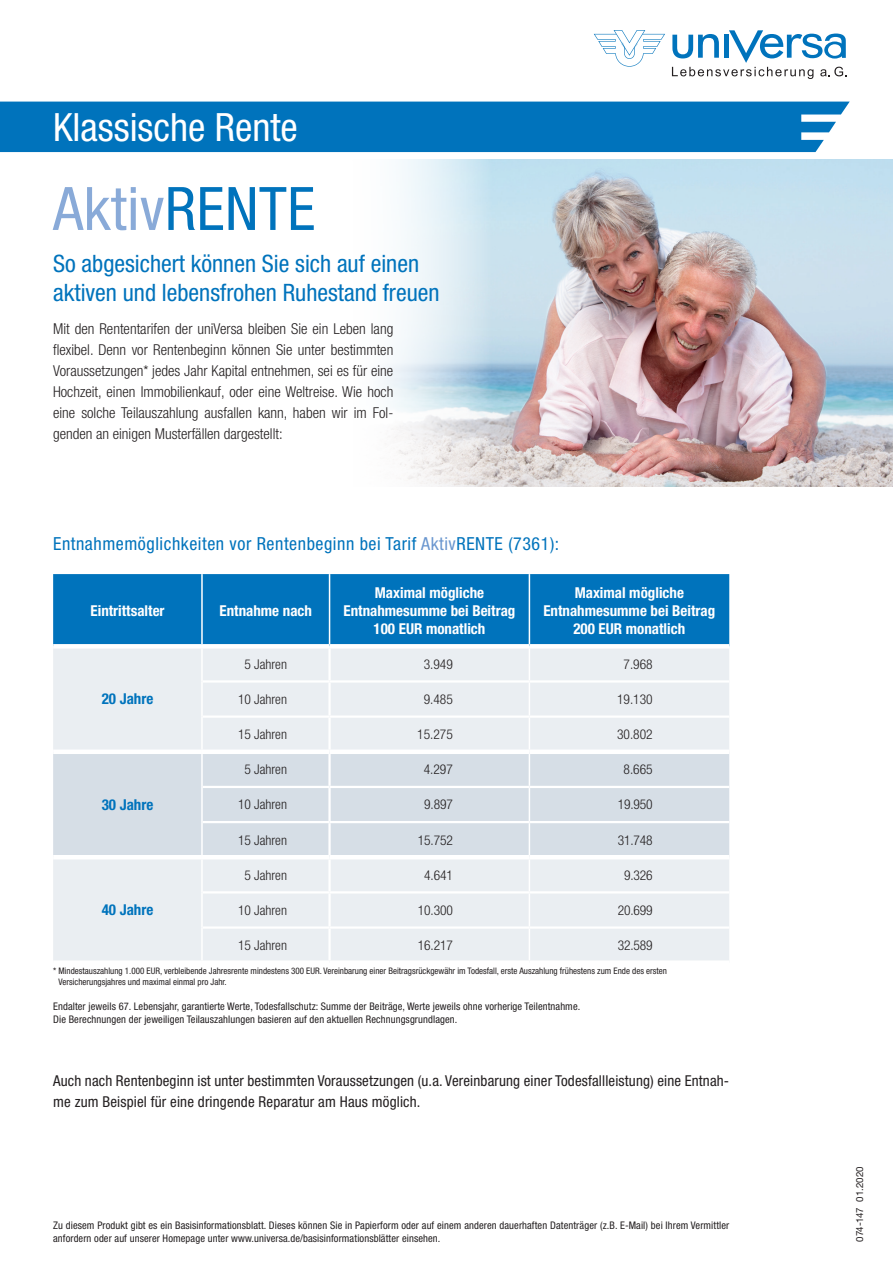
<style>
.page{position:relative;width:893px;height:1263px;background:#fff}
.page>*{position:absolute;margin:0;border:0;box-sizing:border-box;transform-origin:0 0}
.t1{font:condensed 60px "Helvetica Neue LT Std";letter-spacing:.01em;color:#89aad8}
.t2{font:condensed 39px "Helvetica Neue LT Std";color:#fff}
.t3{font:condensed 24px/28.8px "Helvetica Neue LT Std";color:#0073bc}
.t4{font:condensed 18px "Helvetica Neue LT Std";letter-spacing:.03em;color:#0073bc}
.t5{font:300 condensed 15px/21px "Helvetica Neue LT Std";color:#231f20;text-align:justify}
.t6{font:condensed 15px/21px "Helvetica Neue LT Std";letter-spacing:.01em;color:#231f20}
.t7{font:700 condensed 15px/18px "Helvetica Neue LT Std";color:#fff;text-align:center}
.t8{font:700 condensed 15px "Helvetica Neue LT Std";color:#0073bc}
.t9{font:300 condensed 13.5px "Helvetica Neue LT Std";color:#231f20}
.t10{font:condensed 10.5px/12.6px "Helvetica Neue LT Std";letter-spacing:.01em;color:#231f20}
.t11{font:9.75px "Helvetica Neue LT Std";letter-spacing:-.005em;color:#231f20}
.t12{font:condensed 9px/10.8px "Helvetica Neue LT Std";color:#231f20}
.s1{color:#0073bc}
.s2{color:#6a96cf}
</style>
<div class="page">
<img style="left:382px;top:159px;width:511px;height:328px">
<div style="left:0;top:102px;width:850px;height:50px;background:#0073bc"></div>
<svg style="left:672px;top:30px;width:174px;height:49px"></svg>
<svg style="left:594px;top:30px;width:71px;height:37px"></svg>
<div style="left:53px;top:574px;width:676px;height:70px;background:#0073bc"></div>
<div style="left:53px;top:649px;width:676px;height:311px;background:#eaeef2"></div>
<div style="left:53px;top:754px;width:676px;height:101px;background:#d6dee6"></div>
<hr style="left:201px;top:574px;width:2px;height:70px;background:#fff">
<hr style="left:329px;top:574px;width:1px;height:70px;background:#fff">
<hr style="left:529px;top:574px;width:1px;height:70px;background:#fff">
<svg style="left:53px;top:644px;width:149px;height:2px"></svg>
<svg style="left:202px;top:644px;width:128px;height:3px"></svg>
<svg style="left:330px;top:644px;width:199px;height:1px"></svg>
<svg style="left:529px;top:644px;width:200px;height:2px"></svg>
<hr style="left:201px;top:648px;width:2px;height:33px;background:#fff">
<hr style="left:529px;top:648px;width:1px;height:32px;background:#fff">
<hr style="left:201px;top:681px;width:2px;height:36px;background:#fff">
<hr style="left:529px;top:683px;width:1px;height:32px;background:#fff">
<hr style="left:328px;top:648px;width:3px;height:32px;background:#fff">
<hr style="left:203px;top:680px;width:127px;height:3px;background:#fff">
<hr style="left:330px;top:680px;width:199px;height:3px;background:#fff">
<hr style="left:328px;top:683px;width:3px;height:32px;background:#fff">
<hr style="left:529px;top:680px;width:200px;height:3px;background:#fff">
<hr style="left:203px;top:715px;width:127px;height:3px;background:#fff">
<hr style="left:330px;top:715px;width:199px;height:3px;background:#fff">
<hr style="left:328px;top:718px;width:3px;height:31px;background:#fff">
<hr style="left:529px;top:715px;width:200px;height:3px;background:#fff">
<hr style="left:201px;top:717px;width:2px;height:32px;background:#fff">
<hr style="left:529px;top:718px;width:1px;height:31px;background:#fff">
<hr style="left:201px;top:754px;width:2px;height:33px;background:#fff">
<hr style="left:529px;top:754px;width:1px;height:32px;background:#fff">
<hr style="left:201px;top:787px;width:2px;height:35px;background:#fff">
<hr style="left:529px;top:788px;width:1px;height:33px;background:#fff">
<hr style="left:328px;top:754px;width:3px;height:32px;background:#fff">
<hr style="left:203px;top:786px;width:127px;height:2px;background:#fff">
<hr style="left:330px;top:786px;width:199px;height:2px;background:#fff">
<hr style="left:328px;top:788px;width:3px;height:33px;background:#fff">
<hr style="left:529px;top:786px;width:200px;height:2px;background:#fff">
<hr style="left:203px;top:821px;width:127px;height:2px;background:#fff">
<hr style="left:330px;top:821px;width:199px;height:2px;background:#fff">
<hr style="left:328px;top:823px;width:3px;height:32px;background:#fff">
<hr style="left:529px;top:821px;width:200px;height:2px;background:#fff">
<hr style="left:201px;top:822px;width:2px;height:33px;background:#fff">
<hr style="left:529px;top:823px;width:1px;height:32px;background:#fff">
<hr style="left:201px;top:859px;width:2px;height:33px;background:#fff">
<hr style="left:529px;top:859px;width:1px;height:32px;background:#fff">
<hr style="left:201px;top:892px;width:2px;height:35px;background:#fff">
<hr style="left:529px;top:893px;width:1px;height:33px;background:#fff">
<hr style="left:201px;top:927px;width:2px;height:33px;background:#fff">
<hr style="left:529px;top:929px;width:1px;height:31px;background:#fff">
<hr style="left:328px;top:859px;width:3px;height:32px;background:#fff">
<hr style="left:203px;top:891px;width:127px;height:2px;background:#fff">
<hr style="left:330px;top:891px;width:199px;height:2px;background:#fff">
<hr style="left:328px;top:893px;width:3px;height:33px;background:#fff">
<hr style="left:529px;top:891px;width:200px;height:2px;background:#fff">
<hr style="left:203px;top:926px;width:127px;height:3px;background:#fff">
<hr style="left:330px;top:926px;width:199px;height:3px;background:#fff">
<hr style="left:328px;top:929px;width:3px;height:31px;background:#fff">
<hr style="left:529px;top:926px;width:200px;height:3px;background:#fff">
<div style="left:53px;top:749px;width:149px;height:5px;background:#fff"></div>
<div style="left:202px;top:749px;width:128px;height:5px;background:#fff"></div>
<div style="left:330px;top:749px;width:199px;height:5px;background:#fff"></div>
<div style="left:529px;top:749px;width:200px;height:5px;background:#fff"></div>
<hr style="left:53px;top:855px;width:149px;height:4px;background:#fff">
<hr style="left:202px;top:855px;width:128px;height:4px;background:#fff">
<hr style="left:330px;top:855px;width:199px;height:4px;background:#fff">
<hr style="left:529px;top:855px;width:200px;height:4px;background:#fff">
<h2 class="t2" style="left:53px;top:104px;width:246px">Klassische Rente</h2>
<h1 class="t1" style="left:53px;top:174px;width:264px">Aktiv<span class="s1">RENTE</span></h1>
<h3 class="t3" style="left:53px;top:249px;width:388px">So abgesichert können Sie sich auf einen aktiven und lebensfrohen Ruhestand freuen</h3>
<p class="t5" style="left:53px;top:318px;width:342px">Mit den Rententarifen der uniVersa bleiben Sie ein Leben lang flexibel. Denn vor Rentenbeginn können Sie unter bestimmten Voraussetzungen* jedes Jahr Kapital entnehmen, sei es für eine Hochzeit, einen Immobilienkauf, oder eine Weltreise. Wie hoch eine solche Teilauszahlung ausfallen kann, haben wir im Fol&shy;genden an einigen Musterfällen dargestellt:</p>
<h3 class="t4" style="left:53px;top:534px;width:507px">Entnahmemöglichkeiten vor Rentenbeginn bei Tarif <span class="s2">Aktiv</span>RENTE (7361):</h3>
<h3 class="t7" style="left:91px;top:601px;width:76px">Eintrittsalter</h3>
<h3 class="t7" style="left:220px;top:601px;width:94px">Entnahme nach</h3>
<h3 class="t7" style="left:344px;top:583px;width:173px">Maximal mögliche<br>Entnahmesumme bei Beitrag<br>100 EUR monatlich</h3>
<h3 class="t7" style="left:543px;top:583px;width:173px">Maximal mögliche<br>Entnahmesumme bei Beitrag<br>200 EUR monatlich</h3>
<h3 class="t8" style="left:102px;top:690px;width:53px">20 Jahre</h3>
<h3 class="t8" style="left:102px;top:795px;width:53px">30 Jahre</h3>
<p class="t9" style="left:245px;top:656px;width:44px">5 Jahren</p>
<p class="t9" style="left:424px;top:656px;width:31px">3.949</p>
<p class="t9" style="left:624px;top:656px;width:31px">7.968</p>
<p class="t9" style="left:238px;top:691px;width:50px">10 Jahren</p>
<p class="t9" style="left:424px;top:691px;width:31px">9.485</p>
<p class="t9" style="left:617px;top:691px;width:37px">19.130</p>
<p class="t9" style="left:238px;top:726px;width:50px">15 Jahren</p>
<p class="t9" style="left:417px;top:726px;width:37px">15.275</p>
<p class="t9" style="left:617px;top:726px;width:37px">30.802</p>
<p class="t9" style="left:245px;top:762px;width:44px">5 Jahren</p>
<p class="t9" style="left:424px;top:762px;width:31px">4.297</p>
<p class="t9" style="left:624px;top:762px;width:31px">8.665</p>
<p class="t9" style="left:238px;top:797px;width:50px">10 Jahren</p>
<p class="t9" style="left:424px;top:797px;width:30px">9.897</p>
<p class="t9" style="left:618px;top:797px;width:36px">19.950</p>
<p class="t9" style="left:238px;top:832px;width:50px">15 Jahren</p>
<p class="t9" style="left:418px;top:832px;width:36px">15.752</p>
<p class="t9" style="left:618px;top:832px;width:36px">31.748</p>
<p class="t9" style="left:245px;top:867px;width:44px">5 Jahren</p>
<p class="t9" style="left:424px;top:867px;width:30px">4.641</p>
<p class="t9" style="left:624px;top:867px;width:30px">9.326</p>
<p class="t9" style="left:238px;top:902px;width:50px">10 Jahren</p>
<p class="t9" style="left:418px;top:902px;width:36px">10.300</p>
<p class="t9" style="left:618px;top:902px;width:36px">20.699</p>
<p class="t9" style="left:238px;top:937px;width:50px">15 Jahren</p>
<p class="t9" style="left:418px;top:937px;width:36px">16.217</p>
<p class="t9" style="left:618px;top:937px;width:36px">32.589</p>
<p class="t12" style="left:58px;top:965px;width:610px;text-indent:-5px">* Mindestauszahlung 1.000 EUR, verbleibende Jahresrente mindestens 300 EUR. Vereinbarung einer Beitragsrückgewähr im Todesfall, erste Auszahlung frühestens zum Ende des ersten<br>Versicherungsjahres und maximal einmal pro Jahr.</p>
<p class="t10" style="left:53px;top:1000px;width:529px">Endalter jeweils 67. Lebensjahr, garantierte Werte, Todesfallschutz: Summe der Beiträge, Werte jeweils ohne vorherige Teilentnahme.<br>Die Berechnungen der jeweiligen Teilauszahlungen basieren auf den aktuellen Rechnungsgrundlagen.</p>
<h3 class="t8" style="left:102px;top:901px;width:53px">40 Jahre</h3>
<h3 class="t6" style="left:53px;top:1070px;width:678px">Auch nach Rentenbeginn ist unter bestimmten Voraussetzungen (u.a. Vereinbarung einer Todesfallleistung) eine Entnah&shy;me zum Beispiel für eine dringende Reparatur am Haus möglich.</h3>
<p class="t10" style="left:53px;top:1219px;width:678px">Zu diesem Produkt gibt es ein Basisinformationsblatt. Dieses können Sie in Papierform oder auf einem anderen dauerhaften Datenträger (z.B. E-Mail) bei Ihrem Vermittler anfordern oder auf unserer Homepage unter www.universa.de/basisinformationsblätter einsehen.</p>
<p class="t11" style="left:854px;top:1242px;width:77px;rotate:-90deg">074-147 01.2020</p>
</div>
